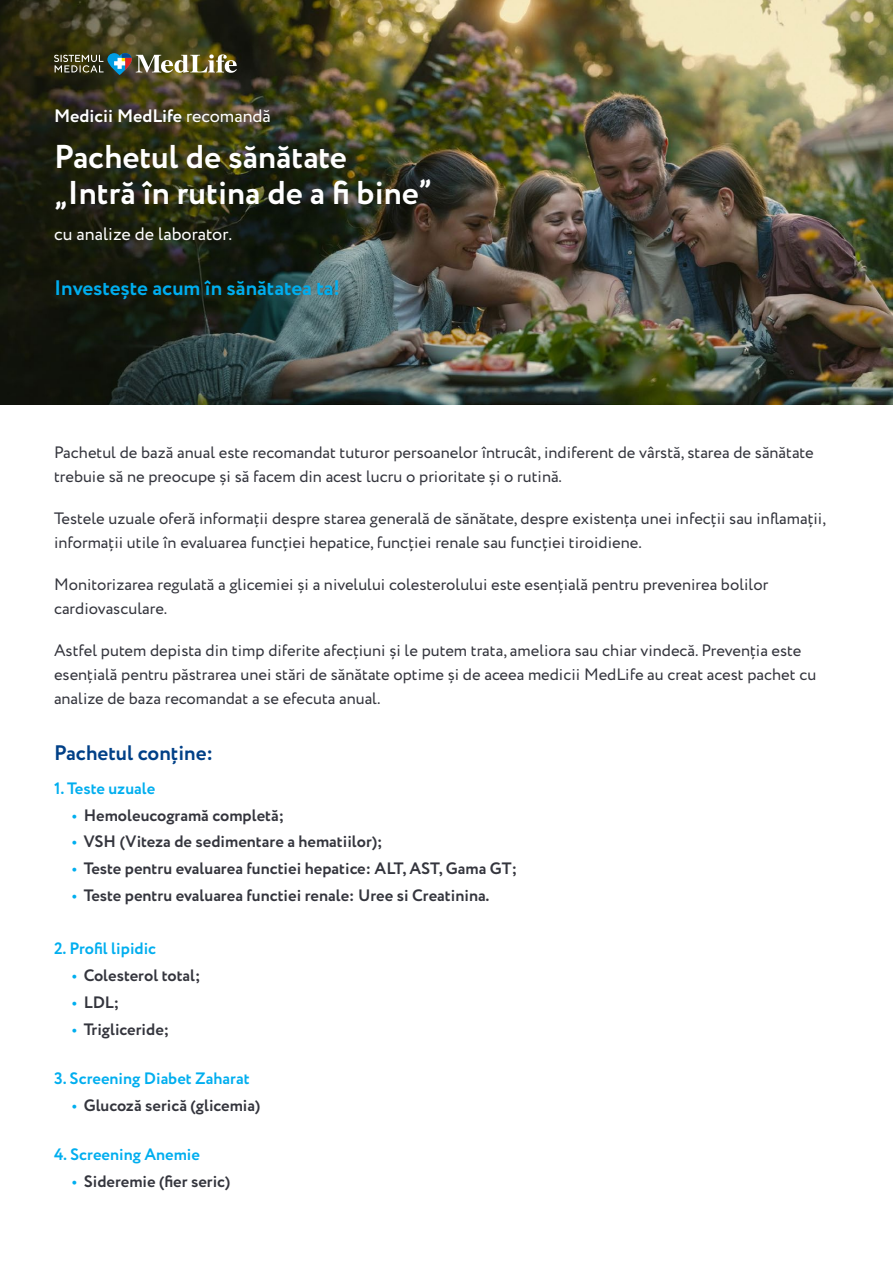
<style>
.page{position:relative;width:893px;height:1263px;background:#fff}
.page>*{position:absolute;margin:0;border:0;box-sizing:border-box;transform-origin:0 0}
.t1{font:700 33px/36px "Circe";color:#fff}
.t2{font:700 21px "Circe";color:#00aeef}
.t3{font:700 21px "Circe";color:#004087}
.t4{font:700 18px "Circe";color:#fff}
.t5{font:18px "Circe";color:#fff}
.t6{font:16.5px/24px "Circe";color:#34353d}
.t7{font:700 16.5px "Circe";color:#34353d}
.t8{font:700 16.5px "Circe";color:#00aeef}
.s1{font-weight:400}
.s2{color:#00aeef}
</style>
<div class="page">
<img style="left:0;top:0;width:893px;height:404px">
<img style="left:54px;top:53px;width:183px;height:22px">
<p class="t4" style="left:54px;top:104px;width:218px">Medicii MedLife <span class="s1">recomandă</span></p>
<h1 class="t1" style="left:54px;top:140px;width:379px">Pachetul de sănătate „Intră în rutina de a fi bine”</h1>
<p class="t5" style="left:54px;top:222px;width:180px">cu analize de laborator.</p>
<p class="t2" style="left:54px;top:274px;width:288px">Investește acum în sănătatea ta!</p>
<p class="t6" style="left:54px;top:441px;width:761px">Pachetul de bază anual este recomandat tuturor persoanelor întrucât, indiferent de vârstă, starea de sănătate trebuie să ne preocupe și să facem din acest lucru o prioritate și o rutină.</p>
<p class="t6" style="left:54px;top:507px;width:774px">Testele uzuale oferă informații despre starea generală de sănătate, despre existența unei infecții sau inflamații, informații utile în evaluarea funcției hepatice, funcției renale sau funcției tiroidiene.</p>
<p class="t6" style="left:54px;top:573px;width:716px">Monitorizarea regulată a glicemiei și a nivelului colesterolului este esențială pentru prevenirea bolilor cardiovasculare.</p>
<p class="t6" style="left:54px;top:639px;width:764px">Astfel putem depista din timp diferite afecțiuni și le putem trata, ameliora sau chiar vindecă. Prevenția este esențială pentru păstrarea unei stări de sănătate optime și de aceea medicii MedLife au creat acest pachet cu analize de baza recomandat a se efecuta anual.</p>
<p class="t3" style="left:54px;top:739px;width:161px">Pachetul conține:</p>
<p class="t8" style="left:54px;top:777px;width:103px">1. Teste uzuale</p>
<p class="t7" style="left:72px;top:804px;width:214px"><span class="s2">•</span> Hemoleucogramă completă;</p>
<p class="t7" style="left:72px;top:831px;width:312px"><span class="s2">•</span> VSH (Viteza de sedimentare a hematiilor);</p>
<p class="t7" style="left:72px;top:857px;width:447px"><span class="s2">•</span> Teste pentru evaluarea functiei hepatice: ALT, AST, Gama GT;</p>
<p class="t7" style="left:72px;top:884px;width:419px"><span class="s2">•</span> Teste pentru evaluarea functiei renale: Uree si Creatinina.</p>
<p class="t8" style="left:54px;top:938px;width:104px">2. Profil lipidic</p>
<p class="t7" style="left:72px;top:964px;width:130px"><span class="s2">•</span> Colesterol total;</p>
<p class="t7" style="left:72px;top:991px;width:49px"><span class="s2">•</span> LDL;</p>
<p class="t7" style="left:72px;top:1018px;width:99px"><span class="s2">•</span> Trigliceride;</p>
<p class="t8" style="left:54px;top:1067px;width:197px">3. Screening Diabet Zaharat</p>
<p class="t7" style="left:72px;top:1094px;width:190px"><span class="s2">•</span> Glucoză serică (glicemia)</p>
<p class="t8" style="left:54px;top:1143px;width:148px">4. Screening Anemie</p>
<p class="t7" style="left:72px;top:1170px;width:160px"><span class="s2">•</span> Sideremie (fier seric)</p>
</div>
